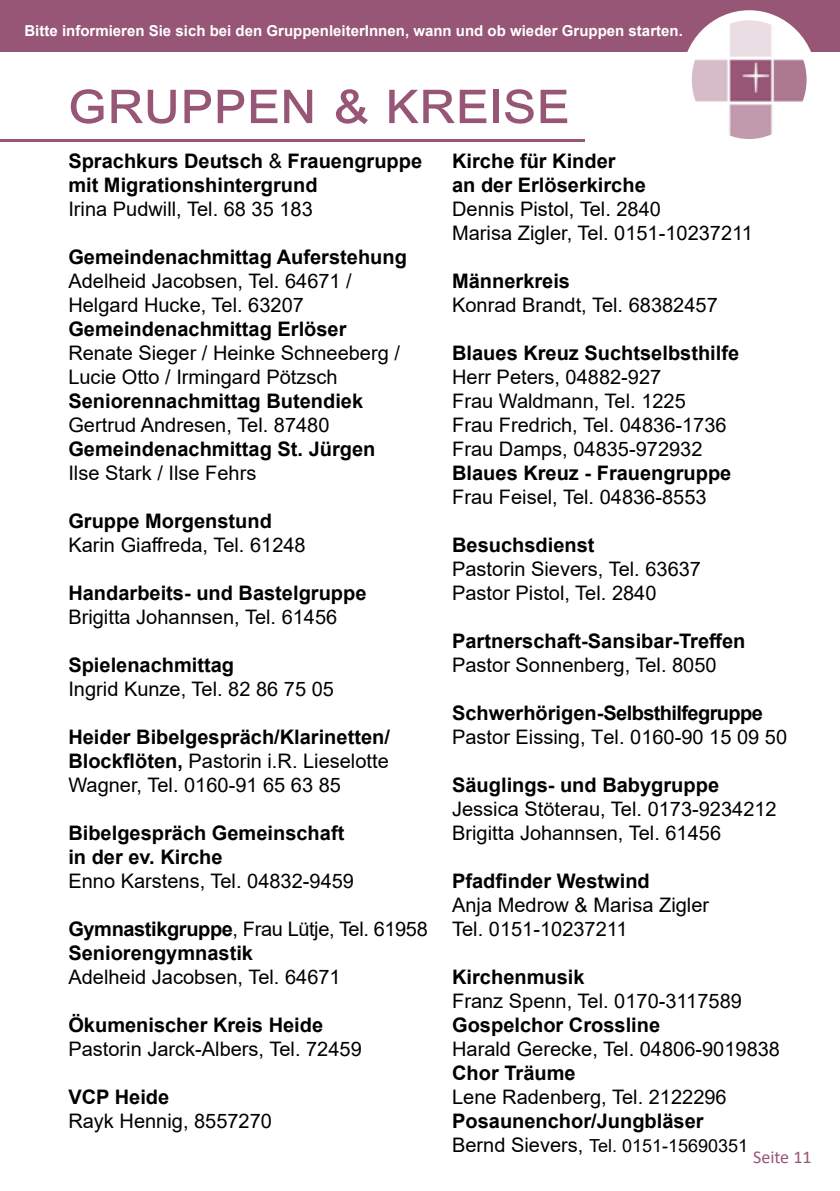
<style>
.page{position:relative;width:840px;height:1191px;background:#fff}
.page>*{position:absolute;margin:0;border:0;box-sizing:border-box;transform-origin:0 0}
.t1{font:60px "Arial";letter-spacing:.135em;color:#985676}
.t2{font:20px/24px "Arial";color:#000}
.t3{font:700 20px/24px "Arial";color:#000}
.t4{font:700 20px "Arial";letter-spacing:-.03em;color:#000}
.t5{font:18px "Arial";color:#000}
.t6{font:18px "Calibri";color:#985676}
.t7{font:700 15px "Arial";color:#fff}
.s1{font-weight:400}
.s2{font-weight:700}
.s3{font-size:20px}
</style>
<div class="page">
<div style="left:0;top:0;width:839px;height:51px;background:#985676"></div>
<img style="left:686px;top:15px;width:125px;height:123px">
<div style="left:681px;top:10px;width:135px;height:139px;border:10px solid #fff;border-radius:50%"></div>
<hr style="left:0;top:139px;width:584px;height:3px;background:#985676">
<p class="t7" style="left:24px;top:20px;width:659px">Bitte informieren Sie sich bei den GruppenleiterInnen, wann und ob wieder Gruppen starten.</p>
<h1 class="t1" style="left:68px;top:61px;width:496px">Gruppen &amp; Kreise</h1>
<p class="t3" style="left:68px;top:149px;width:355px">Sprachkurs Deutsch <span class="s1">&amp;</span> Frauengruppe mit Migrationshintergrund</p>
<p class="t2" style="left:68px;top:197px;width:246px">Irina Pudwill, Tel. 68 35 183</p>
<p class="t3" style="left:68px;top:245px;width:340px">Gemeindenachmittag Auferstehung</p>
<p class="t2" style="left:68px;top:269px;width:285px">Adelheid Jacobsen, Tel. 64671 /<br>Helgard Hucke, Tel. 63207</p>
<p class="t3" style="left:68px;top:317px;width:279px">Gemeindenachmittag Erlöser</p>
<p class="t2" style="left:68px;top:341px;width:333px">Renate Sieger / Heinke Schneeberg /<br>Lucie Otto / Irmingard Pötzsch</p>
<p class="t3" style="left:68px;top:389px;width:296px">Seniorennachmittag Butendiek</p>
<p class="t2" style="left:68px;top:413px;width:262px">Gertrud Andresen, Tel. 87480</p>
<p class="t3" style="left:68px;top:437px;width:308px">Gemeindenachmittag St. Jürgen</p>
<p class="t2" style="left:68px;top:461px;width:189px">Ilse Stark / Ilse Fehrs</p>
<p class="t3" style="left:68px;top:509px;width:205px">Gruppe Morgenstund</p>
<p class="t2" style="left:68px;top:533px;width:239px">Karin Giaffreda, Tel. 61248</p>
<p class="t3" style="left:68px;top:581px;width:299px">Handarbeits- und Bastelgruppe</p>
<p class="t2" style="left:68px;top:605px;width:270px">Brigitta Johannsen, Tel. 61456</p>
<p class="t3" style="left:68px;top:653px;width:167px">Spielenachmittag</p>
<p class="t2" style="left:68px;top:677px;width:267px">Ingrid Kunze, Tel. 82 86 75 05</p>
<p class="t2" style="left:68px;top:725px;width:323px;text-align:justify"><span class="s2">Heider Bibelgespräch/Klarinetten/ Blockflöten,</span> Pastorin i.R. Lieselotte Wagner, Tel. 0160-91 65 63 85</p>
<p class="t3" style="left:68px;top:821px;width:277px">Bibelgespräch Gemeinschaft in der ev. Kirche</p>
<p class="t2" style="left:68px;top:869px;width:287px">Enno Karstens, Tel. 04832-9459</p>
<p class="t3" style="left:68px;top:917px;width:361px">Gymnastikgruppe<span class="s1">, Frau Lütje, Tel. 61958<br></span>Seniorengymnastik</p>
<p class="t2" style="left:68px;top:965px;width:274px">Adelheid Jacobsen, Tel. 64671</p>
<p class="t3" style="left:68px;top:1013px;width:256px">Ökumenischer Kreis Heide</p>
<p class="t2" style="left:68px;top:1037px;width:295px">Pastorin Jarck-Albers, Tel. 72459</p>
<p class="t3" style="left:68px;top:1085px;width:102px">VCP Heide</p>
<p class="t2" style="left:68px;top:1109px;width:205px">Rayk Hennig, 8557270</p>
<p class="t3" style="left:452px;top:149px;width:195px">Kirche für Kinder<br>an der Erlöserkirche</p>
<p class="t2" style="left:452px;top:197px;width:302px">Dennis Pistol, Tel. 2840<br>Marisa Zigler, Tel. 0151-10237211</p>
<p class="t3" style="left:452px;top:269px;width:119px">Männerkreis</p>
<p class="t2" style="left:452px;top:293px;width:267px">Konrad Brandt, Tel. 68382457</p>
<p class="t3" style="left:452px;top:341px;width:288px">Blaues Kreuz Suchtselbsthilfe</p>
<p class="t2" style="left:452px;top:365px;width:276px">Herr Peters, 04882-927<br>Frau Waldmann, Tel. 1225<br>Frau Fredrich, Tel. 04836-1736<br>Frau Damps, 04835-972932</p>
<p class="t3" style="left:452px;top:461px;width:280px">Blaues Kreuz - Frauengruppe</p>
<p class="t2" style="left:452px;top:485px;width:256px">Frau Feisel, Tel. 04836-8553</p>
<p class="t3" style="left:452px;top:533px;width:144px">Besuchsdienst</p>
<p class="t2" style="left:452px;top:557px;width:250px">Pastorin Sievers, Tel. 63637<br>Pastor Pistol, Tel. 2840</p>
<p class="t3" style="left:452px;top:629px;width:294px">Partnerschaft-Sansibar-Treffen</p>
<p class="t2" style="left:452px;top:653px;width:266px">Pastor Sonnenberg, Tel. 8050</p>
<p class="t4" style="left:452px;top:699px;width:312px">Schwerhörigen-Selbsthilfegruppe</p>
<p class="t2" style="left:452px;top:725px;width:336px">Pastor Eissing, Tel. 0160-90 15 09 50</p>
<p class="t3" style="left:452px;top:773px;width:268px">Säuglings- und Babygruppe</p>
<p class="t2" style="left:452px;top:797px;width:326px">Jessica Stöterau, Tel. 0173-9234212<br>Brigitta Johannsen, Tel. 61456</p>
<p class="t3" style="left:452px;top:869px;width:199px">Pfadfinder Westwind</p>
<p class="t2" style="left:452px;top:893px;width:258px">Anja Medrow &amp; Marisa Zigler<br>Tel. 0151-10237211</p>
<p class="t3" style="left:452px;top:965px;width:134px">Kirchenmusik</p>
<p class="t2" style="left:452px;top:989px;width:291px">Franz Spenn, Tel. 0170-3117589</p>
<p class="t3" style="left:452px;top:1013px;width:209px">Gospelchor Crossline</p>
<p class="t2" style="left:452px;top:1037px;width:329px">Harald Gerecke, Tel. 04806-9019838</p>
<p class="t3" style="left:452px;top:1061px;width:125px">Chor Träume</p>
<p class="t2" style="left:452px;top:1085px;width:276px">Lene Radenberg, Tel. 2122296</p>
<p class="t3" style="left:452px;top:1109px;width:253px">Posaunenchor/Jungbläser</p>
<p class="t5" style="left:452px;top:1133px;width:297px"><span class="s3">Bernd Sievers,</span> Tel. 0151-15690351</p>
<p class="t6" style="left:752px;top:1144px;width:60px">Seite 11</p>
</div>
